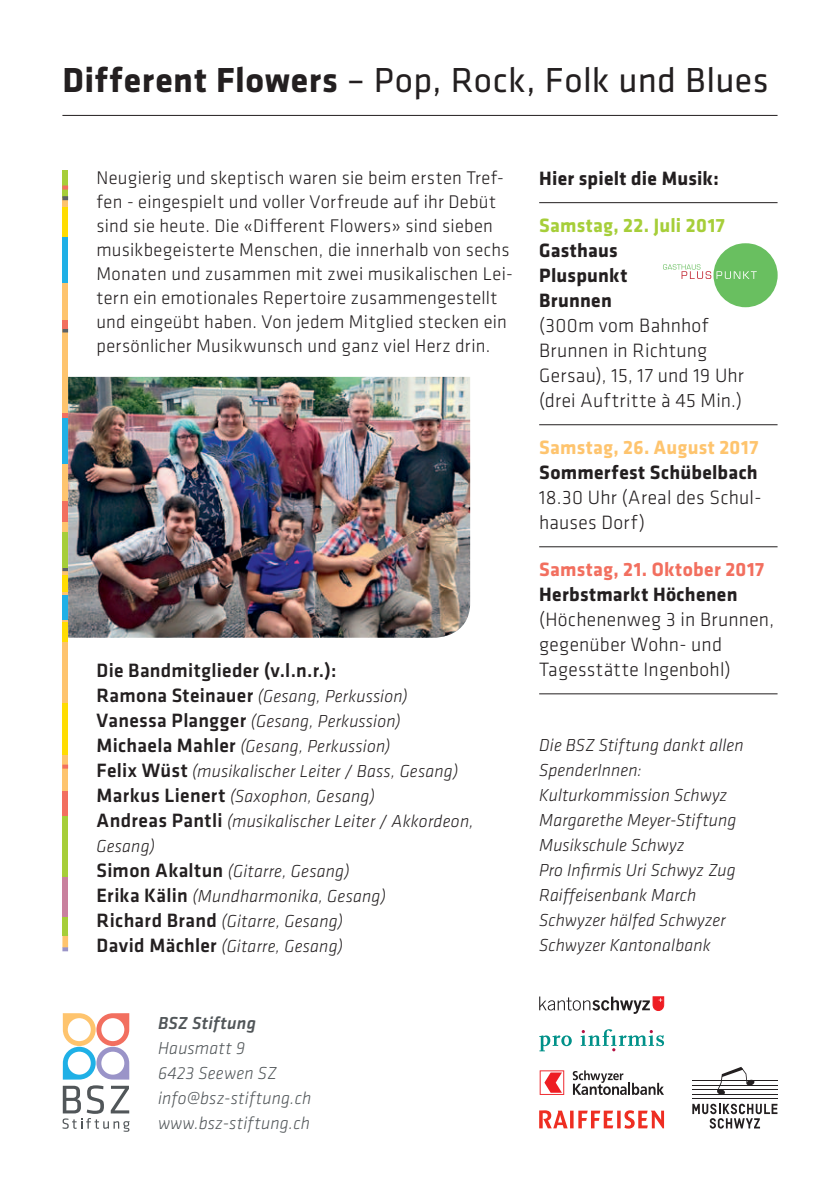
<style>
.page{position:relative;width:840px;height:1191px;background:#fff}
.page>*{position:absolute;margin:0;border:0;box-sizing:border-box;transform-origin:0 0}
.t1{font:36px "Klavika";letter-spacing:.01em;color:#231f20}
.t2{font:300 20px/25px "Klavika";letter-spacing:.015em;color:#231f20}
.t3{font:700 20px/25px "Klavika";letter-spacing:.015em;color:#231f20}
.t4{font:500 20px "Klavika";letter-spacing:.015em;color:#231f20}
.t5{font:700 20px "Klavika";letter-spacing:.02em;color:#f26f5f}
.t6{font:700 20px "Klavika";letter-spacing:.02em;color:#fec46e}
.t7{font:700 20px "Klavika";letter-spacing:.015em;color:#a6ce39}
.t8{font:300 19px/24px "Klavika";letter-spacing:.015em;color:#231f20}
.t9{font:italic 300 18px/25px "Klavika";letter-spacing:.01em;color:#231f20}
.t10{font:italic 300 18px/25px "Klavika";letter-spacing:.015em;color:#515659}
.t11{font:italic 500 18px "Klavika";letter-spacing:.02em;color:#515659}
.s1{font-weight:700}
.s2{font-weight:500;font-style:normal;font-size:20px}
</style>
<div class="page">
<div style="left:62px;top:933px;width:6px;height:14px;background:#fec46e"></div>
<svg style="left:63px;top:1013px;width:66px;height:66px"></svg>
<svg style="left:62px;top:1085px;width:67px;height:46px"></svg>
<div style="left:62px;top:170px;width:6px;height:236px;background:#a6ce39"></div>
<hr style="left:62px;top:115px;width:715px;height:1px;background:#231f20">
<div style="left:62px;top:198px;width:6px;height:629px;background:#fec46e"></div>
<div style="left:62px;top:497px;width:6px;height:24px;background:#f26f5f"></div>
<div style="left:62px;top:814px;width:6px;height:121px;background:#a6ce39"></div>
<div style="left:62px;top:595px;width:6px;height:24px;background:#1fb0e6"></div>
<div style="left:62px;top:791px;width:6px;height:24px;background:#f26f5f"></div>
<svg style="left:62px;top:764px;width:6px;height:4px"></svg>
<svg style="left:62px;top:567px;width:6px;height:4px"></svg>
<svg style="left:62px;top:328px;width:6px;height:4px"></svg>
<svg style="left:62px;top:947px;width:6px;height:4px"></svg>
<div style="left:62px;top:532px;width:6px;height:35px;background:#a6ce39"></div>
<svg style="left:62px;top:413px;width:6px;height:6px"></svg>
<div style="left:62px;top:575px;width:6px;height:16px;background:#ffdc01"></div>
<div style="left:62px;top:320px;width:6px;height:8px;background:#f26f5f"></div>
<div style="left:62px;top:623px;width:6px;height:19px;background:#ffdc01"></div>
<hr style="left:539px;top:202px;width:238px;height:1px;background:#231f20">
<hr style="left:539px;top:424px;width:238px;height:1px;background:#231f20">
<hr style="left:539px;top:546px;width:238px;height:1px;background:#231f20">
<hr style="left:539px;top:693px;width:238px;height:1px;background:#231f20">
<svg style="left:539px;top:1035px;width:32px;height:16px"></svg>
<svg style="left:580px;top:1029px;width:83px;height:22px"></svg>
<svg style="left:572px;top:1070px;width:91px;height:25px"></svg>
<svg style="left:539px;top:1070px;width:25px;height:24px"></svg>
<hr style="left:691px;top:1094px;width:86px;height:1px;background:#231f20">
<hr style="left:691px;top:1089px;width:86px;height:1px;background:#231f20">
<hr style="left:691px;top:1085px;width:86px;height:1px;background:#231f20">
<hr style="left:691px;top:1098px;width:86px;height:1px;background:#231f20">
<hr style="left:691px;top:1080px;width:86px;height:1px;background:#231f20">
<svg style="left:717px;top:1067px;width:37px;height:27px"></svg>
<svg style="left:692px;top:1103px;width:85px;height:25px"></svg>
<img style="left:68px;top:377px;width:402px;height:261px">
<div style="left:62px;top:877px;width:6px;height:39px;background:#c9819e"></div>
<svg style="left:62px;top:196px;width:6px;height:4px"></svg>
<div style="left:62px;top:207px;width:6px;height:60px;background:#ffdc01"></div>
<svg style="left:62px;top:185px;width:6px;height:4px"></svg>
<div style="left:62px;top:459px;width:6px;height:42px;background:#fec46e"></div>
<div style="left:62px;top:703px;width:6px;height:51px;background:#ffdc01"></div>
<div style="left:62px;top:237px;width:6px;height:46px;background:#1fb0e6"></div>
<div style="left:62px;top:419px;width:6px;height:45px;background:#1fb0e6"></div>
<svg style="left:539px;top:1110px;width:124px;height:18px"></svg>
<svg style="left:539px;top:996px;width:124px;height:18px"></svg>
<div style="left:713px;top:243px;width:64px;height:64px;background:#69bf60;border-radius:50%"></div>
<svg style="left:663px;top:264px;width:93px;height:15px"></svg>
<h1 class="t1" style="left:62px;top:57px;width:707px"><span class="s1">Different Flowers</span> – Pop, Rock, Folk und Blues</h1>
<p class="t8" style="left:96px;top:166px;width:418px">Neugierig und skeptisch waren sie beim ersten Tref&shy;fen - eingespielt und voller Vorfreude auf ihr Debüt sind sie heute. Die «Different Flowers» sind sieben musikbegeisterte Menschen, die innerhalb von sechs Monaten und zusammen mit zwei musikalischen Lei&shy;tern ein emotionales Repertoire zusammengestellt und eingeübt haben. Von jedem Mitglied stecken ein persönlicher Musikwunsch und ganz viel Herz drin.</p>
<p class="t4" style="left:96px;top:656px;width:241px">Die Bandmitglieder (v.l.n.r.):</p>
<p class="t9" style="left:96px;top:683px;width:378px"><span class="s2">Ramona Steinauer</span> (Gesang, Perkussion)<br><span class="s2">Vanessa Plangger</span> (Gesang, Perkussion)<br><span class="s2">Michaela Mahler</span> (Gesang, Perkussion)<br><span class="s2">Felix Wüst</span> (musikalischer Leiter / Bass, Gesang)<br><span class="s2">Markus Lienert</span> (Saxophon, Gesang)<br><span class="s2">Andreas Pantli</span> (musikalischer Leiter / Akkordeon, Gesang)<br><span class="s2">Simon Akaltun</span> (Gitarre, Gesang)<br><span class="s2">Erika Kälin</span> (Mundharmonika, Gesang)<br><span class="s2">Richard Brand</span> (Gitarre, Gesang)<br><span class="s2">David Mächler</span> (Gitarre, Gesang)</p>
<p class="t11" style="left:158px;top:1010px;width:99px">BSZ Stiftung</p>
<p class="t10" style="left:158px;top:1035px;width:155px">Hausmatt 9<br>6423 Seewen SZ info@bsz-stiftung.ch www.bsz-stiftung.ch</p>
<p class="t3" style="left:539px;top:165px;width:181px">Hier spielt die Musik:</p>
<p class="t7" style="left:539px;top:211px;width:187px">Samstag, 22. Juli 2017</p>
<p class="t3" style="left:539px;top:237px;width:90px">Gasthaus<br>Pluspunkt<br>Brunnen</p>
<p class="t2" style="left:539px;top:313px;width:206px">(300m vom Bahnhof<br>Brunnen in Richtung<br>Gersau), 15, 17 und 19 Uhr (drei Auftritte à 45 Min.)</p>
<p class="t6" style="left:539px;top:433px;width:220px">Samstag, 26. August 2017</p>
<p class="t3" style="left:539px;top:459px;width:220px">Sommerfest Schübelbach</p>
<p class="t2" style="left:539px;top:485px;width:224px">18.30 Uhr (Areal des Schul&shy;hauses Dorf)</p>
<p class="t5" style="left:539px;top:555px;width:226px">Samstag, 21. Oktober 2017</p>
<p class="t3" style="left:539px;top:581px;width:200px">Herbstmarkt Höchenen</p>
<p class="t2" style="left:539px;top:607px;width:236px">(Höchenenweg 3 in Brunnen, gegenüber Wohn- und<br>Tagesstätte Ingenbohl)</p>
<p class="t9" style="left:539px;top:732px;width:206px">Die BSZ Stiftung dankt allen<br>SpenderInnen:<br>Kulturkommission Schwyz<br>Margarethe Meyer-Stiftung<br>Musikschule Schwyz<br>Pro Infirmis Uri Schwyz Zug<br>Raiffeisenbank March<br>Schwyzer hälfed Schwyzer<br>Schwyzer Kantonalbank</p>
</div>
